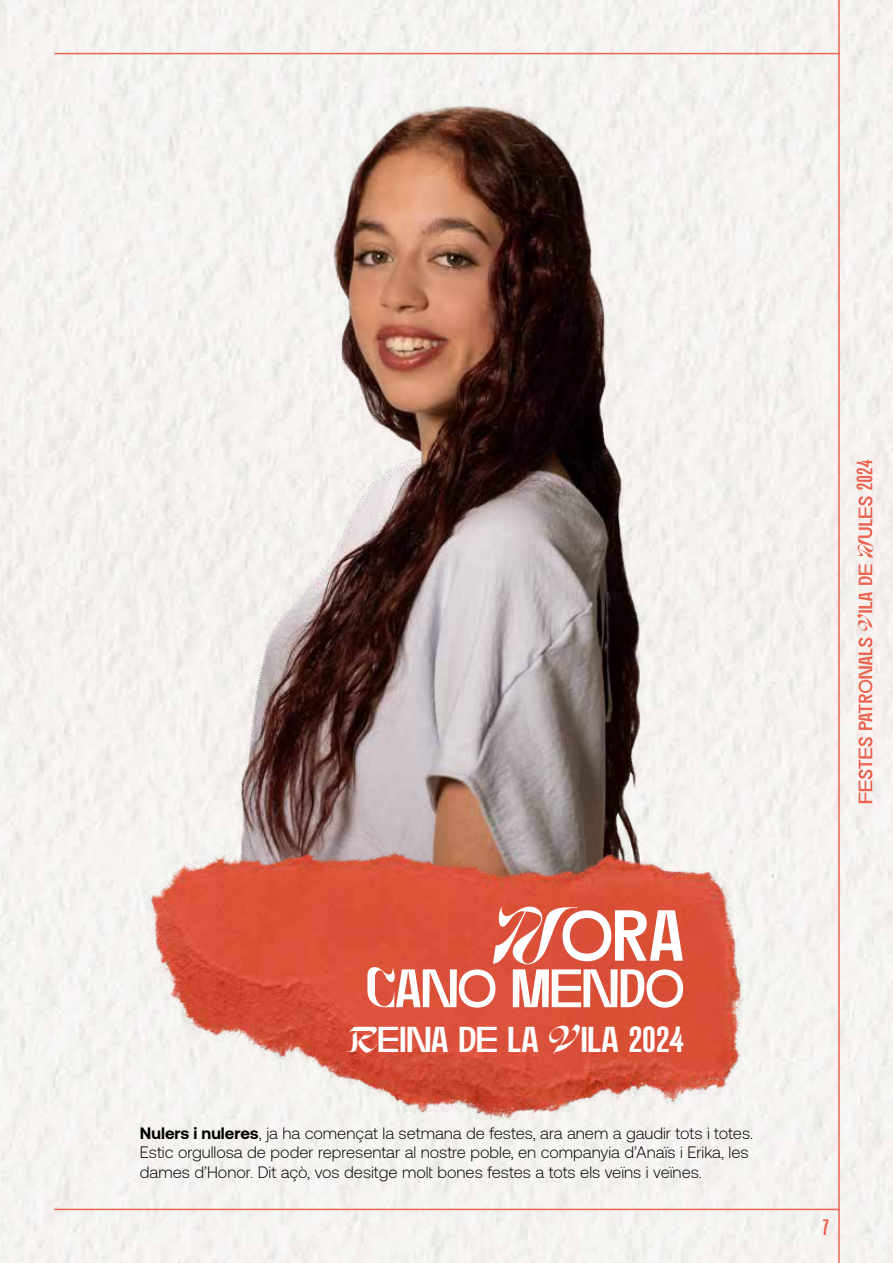
<style>
.page{position:relative;width:893px;height:1263px;background:#fff}
.page>*{position:absolute;margin:0;border:0;box-sizing:border-box;transform-origin:0 0}
.t1{font:72px "Dirtyline 36 Daysoftype 2022";color:#fff}
.t2{font:54px "Dirtyline 36 Daysoftype 2022";color:#fff}
.t3{font:36px "Dirtyline 36 Daysoftype 2022";color:#fff}
.t4{font:300 16.5px/19.8px "Aeonik";color:#000}
.t5{font:500 16.5px "Tusker Grotesk 4500";color:#ec6452}
.s1{font-family:"Tusker Grotesk 5500";font-weight:500;font-size:27px}
.s2{font-weight:700}
</style>
<div class="page">
<hr style="left:838px;top:0;width:2px;height:1263px;background:#ec6452">
<hr style="left:54px;top:53px;width:786px;height:1px;background:#ec6452">
<hr style="left:54px;top:1209px;width:786px;height:1px;background:#ec6452">
<svg style="left:856px;top:460px;width:18px;height:343px"></svg>
<img style="left:225px;top:90px;width:443px;height:729px">
<img style="left:138px;top:819px;width:625px;height:333px">
<h1 class="t1" style="left:493px;top:893px;width:193px">Nora</h1>
<h2 class="t2" style="left:367px;top:956px;width:319px">Cano mendo</h2>
<h3 class="t3" style="left:349px;top:1018px;width:337px">Reina de la Vila <span class="s1">2024</span></h3>
<p class="t4" style="left:140px;top:1123px;width:615px"><span class="s2">Nulers i nuleres</span>, ja ha començat la setmana de festes, ara anem a gaudir tots i totes.<br>Estic orgullosa de poder representar al nostre poble, en companyia d’Anaïs i Erika, les dames d’Honor. Dit açò, vos desitge molt bones festes a tots els veïns i veïnes.</p>
<p class="t5" style="left:823px;top:1218px;width:8px">7</p>
</div>
